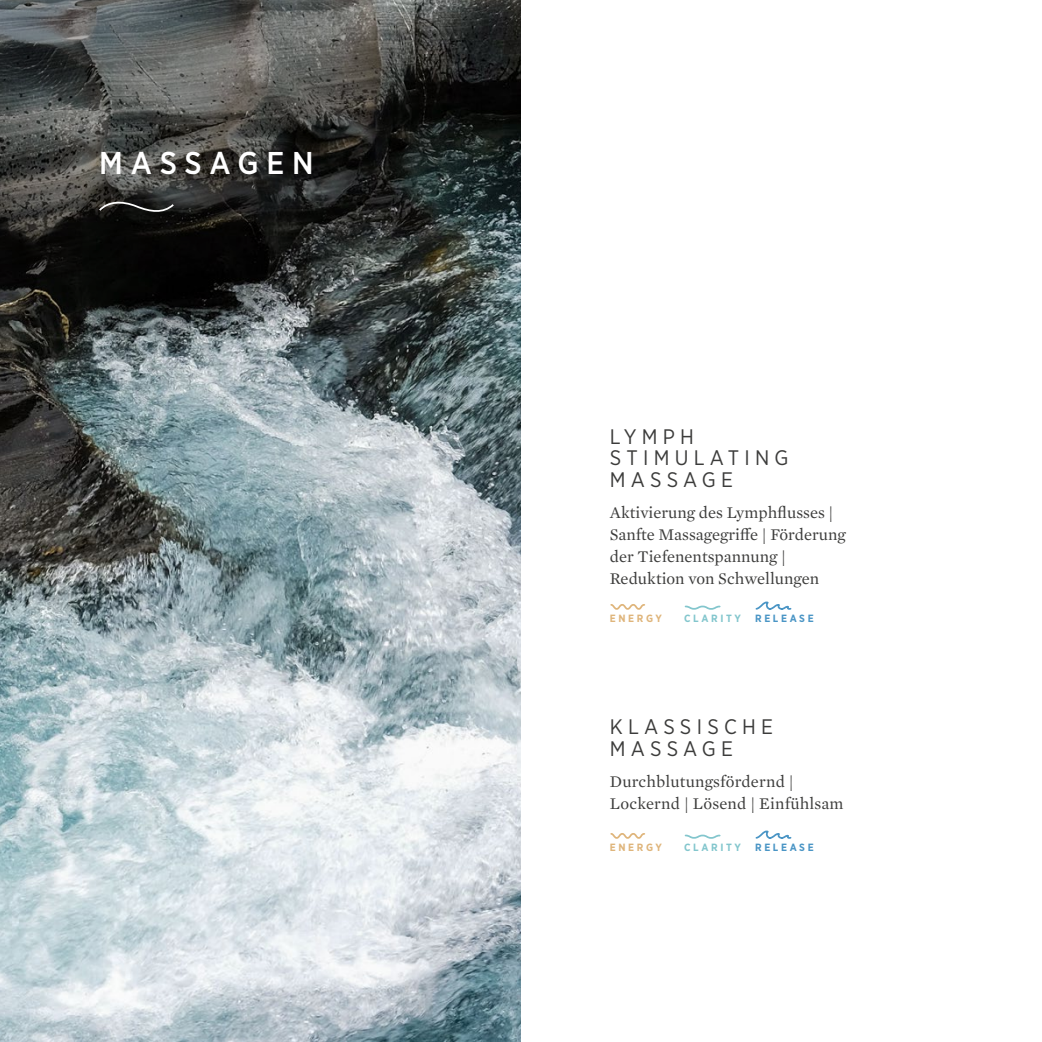
<style>
.page{position:relative;width:1042px;height:1042px;background:#fff}
.page>*{position:absolute;margin:0;border:0;box-sizing:border-box;transform-origin:0 0}
.t1{font:500 31.5px "Gotham Narrow";letter-spacing:.24em;color:#fff}
.t2{font:21px/21.9px "Gotham Narrow";letter-spacing:.25em;color:#3c3c3b}
.t3{font:16.62px/21.9px "Mercury Text G1";color:#3c3c3b}
.t4{font:700 10.5px "Gotham Narrow";letter-spacing:.25em;color:#83c6cd}
.t5{font:700 10.5px "Gotham Narrow";letter-spacing:.25em;color:#4a95c5}
.t6{font:700 10.5px "Gotham Narrow";letter-spacing:.25em;color:#dfb57b}
</style>
<div class="page">
<svg style="left:755px;top:601px;width:37px;height:9px"></svg>
<svg style="left:610px;top:604px;width:35px;height:6px"></svg>
<svg style="left:684px;top:605px;width:37px;height:5px"></svg>
<svg style="left:755px;top:830px;width:37px;height:9px"></svg>
<svg style="left:610px;top:833px;width:35px;height:6px"></svg>
<svg style="left:684px;top:834px;width:37px;height:5px"></svg>
<img style="left:0;top:0;width:521px;height:1042px">
<svg style="left:0;top:0;width:462px;height:342px;background:#3d3f3d"></svg>
<div style="left:90px;top:191px;width:93px;height:31px;background:#000;opacity:.15"></div>
<svg style="left:97px;top:200px;width:79px;height:14px"></svg>
<h1 class="t1" style="left:99px;top:143px;width:216px">MASSAGEN</h1>
<p class="t2" style="left:610px;top:425px;width:180px">LYMPH<br>STIMULATING<br>MASSAGE</p>
<p class="t3" style="left:610px;top:501px;width:237px">Aktivierung des Lymphflusses |<br>Sanfte Massagegriffe | Förderung der Tiefenentspannung |<br>Reduktion von Schwellungen</p>
<p class="t6" style="left:610px;top:612px;width:54px">ENERGY</p>
<p class="t4" style="left:684px;top:612px;width:58px">CLARITY</p>
<p class="t5" style="left:755px;top:612px;width:60px">RELEASE</p>
<p class="t2" style="left:610px;top:715px;width:165px">KLASSISCHE<br>MASSAGE</p>
<p class="t3" style="left:610px;top:769px;width:235px">Durchblutungsfördernd |<br>Lockernd | Lösend | Einfühlsam</p>
<p class="t6" style="left:610px;top:841px;width:54px">ENERGY</p>
<p class="t4" style="left:684px;top:841px;width:58px">CLARITY</p>
<p class="t5" style="left:755px;top:841px;width:60px">RELEASE</p>
</div>
